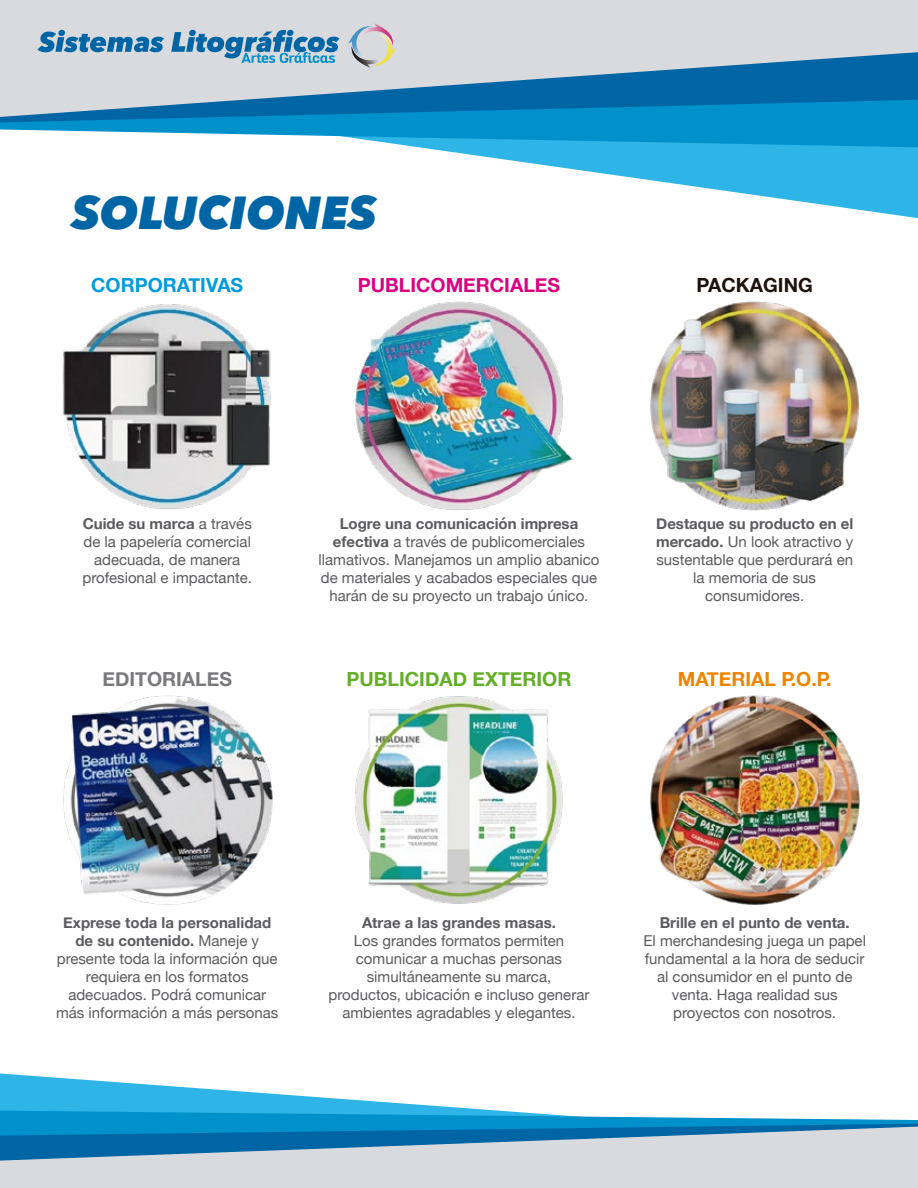
<style>
.page{position:relative;width:918px;height:1188px;background:#fff}
.page>*{position:absolute;margin:0;border:0;box-sizing:border-box;transform-origin:0 0}
.t1{font:italic 800 46.2px "Avenir Next LT Pro";color:#0065a5}
.t2{font:700 19.5px "Helvetica Neue";color:#63ae27}
.t3{font:700 19.5px "Helvetica Neue";color:#db0080}
.t4{font:700 19.5px "Helvetica Neue";color:#ed8500}
.t5{font:700 19.5px "Helvetica Neue";color:#009cde}
.t6{font:700 19.5px "Helvetica Neue";color:#79787d}
.t7{font:700 19.5px "Helvetica Neue";color:#1e120d}
.t8{font:15px/18px "Helvetica Neue";color:#5b5b5f;text-align:center}
.t9{font:700 15px "Helvetica Neue";color:#5b5b5f}
.s1{font-weight:700}
</style>
<div class="page">
<img style="left:355px;top:301px;width:219px;height:209px">
<img style="left:62px;top:304px;width:209px;height:205px">
<img style="left:63px;top:695px;width:210px;height:210px">
<img style="left:650px;top:695px;width:210px;height:210px">
<img style="left:650px;top:301px;width:209px;height:210px">
<img style="left:355px;top:696px;width:208px;height:208px">
<svg style="left:0;top:1073px;width:503px;height:38px"></svg>
<svg style="left:0;top:1111px;width:918px;height:13px;fill:#0090ca"></svg>
<svg style="left:0;top:1124px;width:918px;height:3px;background:#0089c4"></svg>
<svg style="left:0;top:1127px;width:918px;height:61px;background:#9dbcd0"></svg>
<svg style="left:417px;top:147px;width:501px;height:71px"></svg>
<svg style="left:0;top:123px;width:918px;height:24px;fill:#0090ca"></svg>
<svg style="left:0;top:117px;width:918px;height:6px;background:#008bc5"></svg>
<svg style="left:0;top:0;width:918px;height:117px;background:#95b8ce"></svg>
<svg style="left:37px;top:30px;width:127px;height:22px;background:#6a9ec1"></svg>
<svg style="left:171px;top:30px;width:168px;height:33px;background:#7aaac8"></svg>
<svg style="left:348px;top:23px;width:48px;height:45px;background:#c9c8c8"></svg>
<h1 class="t1" style="left:72px;top:184px;width:306px">SOLUCIONES</h1>
<h2 class="t5" style="left:91px;top:270px;width:154px">CORPORATIVAS</h2>
<h2 class="t3" style="left:358px;top:270px;width:204px">PUBLICOMERCIALES</h2>
<h2 class="t7" style="left:697px;top:270px;width:118px">PACKAGING</h2>
<p class="t8" style="left:319px;top:516px;width:282px"><span class="s1">Logre una comunicación impresa efectiva</span> a través de publicomerciales llamativos. Manejamos un amplio abanico de materiales y acabados especiales que harán de su proyecto un trabajo único.</p>
<p class="t8" style="left:83px;top:516px;width:171px"><span class="s1">Cuide su marca</span> a través de la papelería comercial adecuada, de manera profesional e impactante.</p>
<p class="t8" style="left:656px;top:516px;width:199px"><span class="s1">Destaque su producto en el mercado.</span> Un look atractivo y sustentable que perdurará en la memoria de sus consumidores.</p>
<h2 class="t6" style="left:103px;top:664px;width:131px">EDITORIALES</h2>
<h2 class="t2" style="left:347px;top:664px;width:226px">PUBLICIDAD EXTERIOR</h2>
<h2 class="t4" style="left:678px;top:664px;width:155px">MATERIAL P.O.P.</h2>
<p class="t8" style="left:56px;top:915px;width:224px"><span class="s1">Exprese toda la personalidad de su contenido.</span> Maneje y presente toda la información que requiera en los formatos adecuados. Podrá comunicar más información a más personas</p>
<p class="t9" style="left:660px;top:911px;width:191px">Brille en el punto de venta.</p>
<p class="t9" style="left:362px;top:911px;width:195px">Atrae a las grandes masas.</p>
<p class="t8" style="left:329px;top:933px;width:262px">Los grandes formatos permiten comunicar a muchas personas simultáneamente su marca,<br>productos, ubicación e incluso generar ambientes agradables y elegantes.</p>
<p class="t8" style="left:643px;top:933px;width:224px">El merchandesing juega un papel fundamental a la hora de seducir al consumidor en el punto de venta. Haga realidad sus proyectos con nosotros.</p>
</div>
